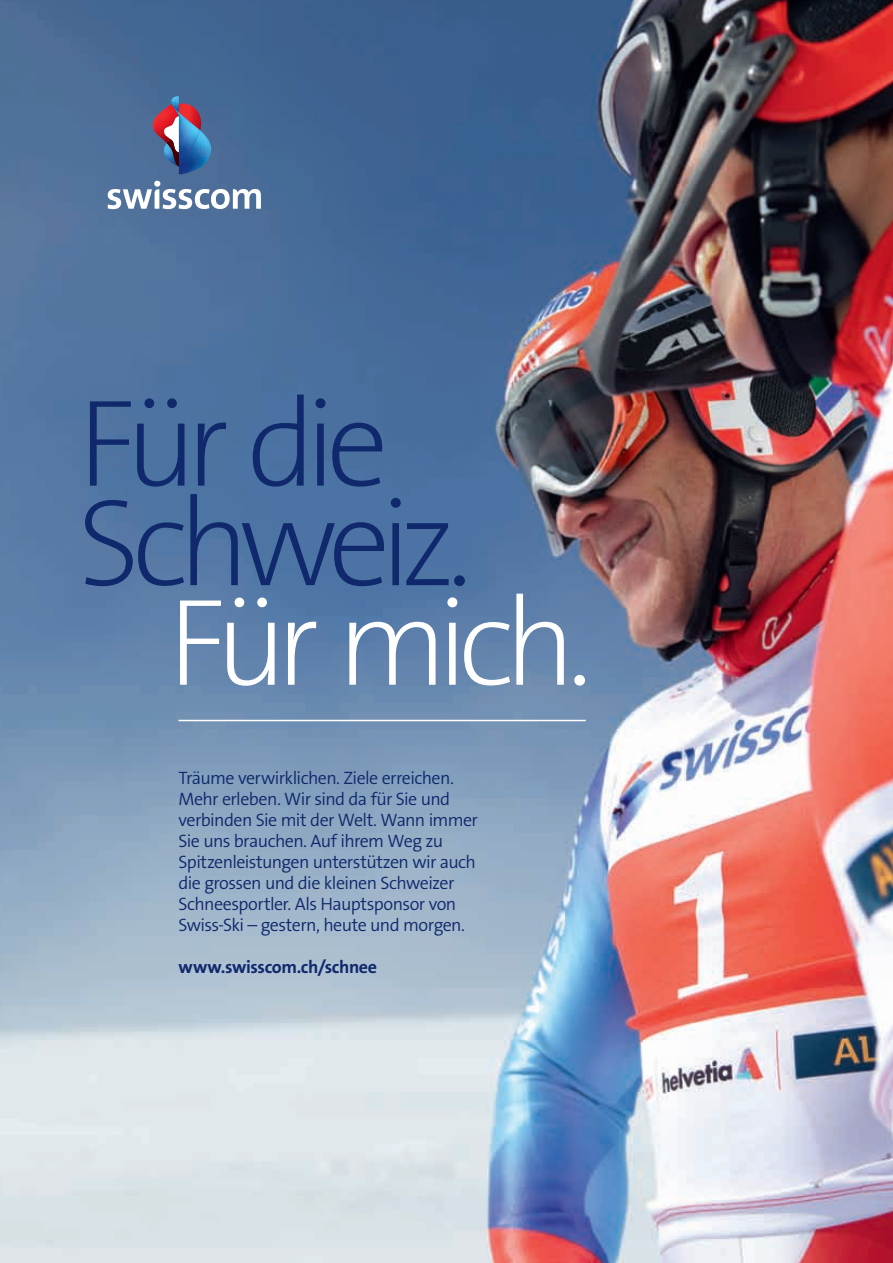
<style>
.page{position:relative;width:893px;height:1263px;background:#fff}
.page>*{position:absolute;margin:0;border:0;box-sizing:border-box;transform-origin:0 0}
.t1{font:200 124.65px/99.4px "The Sans B W2";letter-spacing:-.09em;color:#10296c}
.t2{font:200 124.65px "The Sans B W2";letter-spacing:-.09em;color:#fff}
.t3{font:300 18px/21px "The Sans B W4";letter-spacing:-.035em;color:#10296c}
.t4{font:700 18px "The Sans B W7";letter-spacing:-.02em;color:#10296c}
</style>
<div class="page">
<img style="left:0;top:0;width:893px;height:1262px">
<hr style="left:178px;top:719px;width:408px;height:2px;background:#fff">
<svg style="left:153px;top:96px;width:58px;height:78px;background:#656991"></svg>
<svg style="left:108px;top:181px;width:153px;height:28px"></svg>
<h1 class="t1" style="left:77px;top:394px;width:396px">Für die<br>Schweiz.</h1>
<h1 class="t2" style="left:167px;top:562px;width:426px">Für mich.</h1>
<p class="t3" style="left:178px;top:767px;width:301px">Träume verwirklichen. Ziele erreichen.<br>Mehr erleben. Wir sind da für Sie und verbinden Sie mit der Welt. Wann immer Sie uns brauchen. Auf ihrem Weg zu Spitzenleistungen unterstützen wir auch die grossen und die kleinen Schweizer Schneesportler. Als Hauptsponsor von Swiss-Ski – gestern, heute und morgen.</p>
<p class="t4" style="left:178px;top:955px;width:200px">www.swisscom.ch/schnee</p>
</div>
